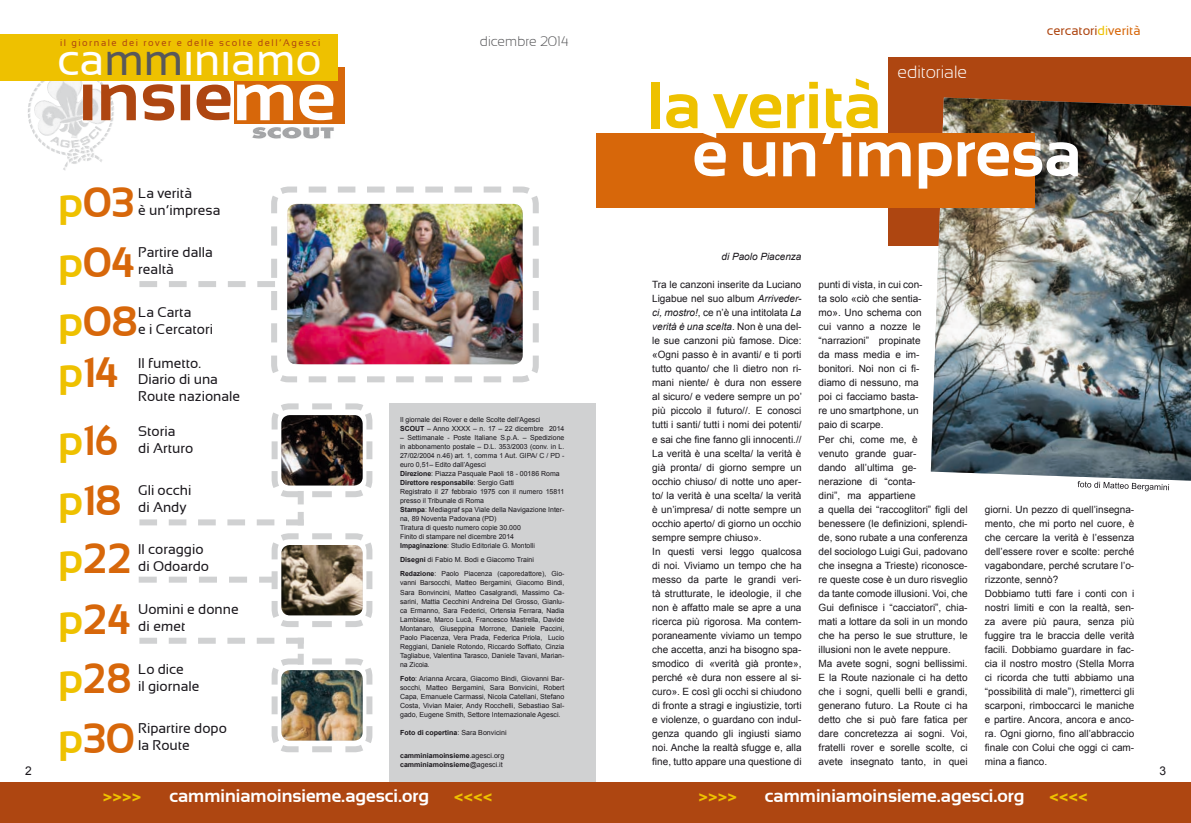
<style>
.page{position:relative;width:1191px;height:823px;background:#fff}
.page>*{position:absolute;margin:0;border:0;box-sizing:border-box;transform-origin:0 0}
.t1{font:700 69.4px "Sansation";color:#ae4611;scale:1.04 1}
.t2{font:700 66.4px "Sansation";color:#fff}
.t3{font:700 66.4px "Sansation";color:#eec100}
.t4{font:44.9px "Sansation";color:#fff}
.t5{font:700 42.2px "Sansation";color:#d7670a}
.t6{font:700 42.2px "Sansation";color:#d7670a;scale:.95 1}
.t7{font:700 18px "Sansation";color:#fff}
.t8{font:700 18px "Sansation";color:#eec100}
.t9{font:300 17.6px "Sansation";color:#fff}
.t10{font:14px/16.8px "Sansation";color:#1a171c}
.t11{font:300 13.8px "Sansation";color:#58585a}
.t12{font:13px "Sansation";color:#ae4611}
.t13{font:12px "Arial";color:#1a171c}
.t14{font:10px/14px "Arial";color:#1a171c}
.t15{font:italic 10px "Arial";color:#1a171c}
.t16{font:9.5px "Sansation";letter-spacing:.165em;color:#ae4611}
.t17{font:7px/9px "Arial";color:#1a171c}
.t18{font:700 7px/9px "Arial";color:#1a171c}
.s1{color:#eec100}
.s2{color:#d7670a}
.s3{color:#58585a}
.s4{color:#fff}
.s5{font-style:italic}
.s6{font-weight:700}
.s7{font-weight:400}
</style>
<div class="page">
<div style="left:234px;top:67px;width:111px;height:57px;background:#d7670a"></div>
<div style="left:0;top:34px;width:338px;height:47px;background:#eec100"></div>
<img style="left:252px;top:127px;width:82px;height:12px">
<div style="left:389px;top:403px;width:206px;height:414px;background:#d0d1d2"></div>
<svg style="left:139px;top:281px;width:129px;height:6px"></svg>
<svg style="left:268px;top:186px;width:271px;height:197px"></svg>
<img style="left:287px;top:204px;width:236px;height:160px">
<svg style="left:139px;top:403px;width:234px;height:224px"></svg>
<img style="left:281px;top:544px;width:82px;height:71px">
<svg style="left:139px;top:637px;width:234px;height:116px"></svg>
<img style="left:281px;top:669px;width:82px;height:71px">
<div style="left:888px;top:57px;width:303px;height:188px;background:#ae4611"></div>
<img style="left:930px;top:97px;width:261px;height:383px">
<div style="left:596px;top:134px;width:438px;height:74px;background:#d7670a"></div>
<div style="left:0;top:782px;width:1191px;height:40px;background:#ae4611"></div>
<svg style="left:1077px;top:481px;width:92px;height:10px"></svg>
<h3 class="t12" style="left:1046px;top:23px;width:95px">cercatori<span class="s1">di</span><span class="s2">verità</span></h3>
<p class="t16" style="left:60px;top:38px;width:262px">il giornale dei rover e delle scolte dell’Agesci</p>
<h3 class="t11" style="left:480px;top:34px;width:90px">dicembre 2014</h3>
<h3 class="t4" style="left:57px;top:35px;width:266px">ca<span class="s3">mm</span>iniamo</h3>
<h3 class="t9" style="left:897px;top:62px;width:71px">editoriale</h3>
<h1 class="t1" style="left:79px;top:56px;width:248px">insie<span class="s4">me</span></h1>
<h2 class="t3" style="left:647px;top:67px;width:236px">la verità</h2>
<h2 class="t2" style="left:692px;top:115px;width:391px">è un’impresa</h2>
<h3 class="t5" style="left:58px;top:178px;width:78px"><span class="s1">p</span>03</h3>
<h3 class="t10" style="left:138px;top:184px;width:55px">La verità</h3>
<h3 class="t10" style="left:138px;top:201px;width:84px">è un’impresa</h3>
<h3 class="t10" style="left:138px;top:244px;width:76px">Partire dalla</h3>
<h3 class="t5" style="left:58px;top:238px;width:78px"><span class="s1">p</span>04</h3>
<p class="t15" style="left:721px;top:250px;width:82px">di Paolo Piacenza</p>
<p class="t14" style="left:652px;top:278px;width:151px">Tra le canzoni inserite da Luciano<br>Ligabue nel suo album <span class="s5">Arriveder&shy;ci, mostro!</span>, ce n’è una intitolata <span class="s5">La verità è una scelta</span>. Non è una del&shy;le sue canzoni più famose. Dice: «Ogni passo è in avanti/ e ti porti tutto quanto/ che lì dietro non ri&shy;mani niente/ è dura non essere al sicuro/ e vedere sempre un po’ più piccolo il futuro//. E conosci tutti i santi/ tutti i nomi dei potenti/ e sai che fine fanno gli innocenti.//<br>La verità è una scelta/ la verità è già pronta/ di giorno sempre un occhio chiuso/ di notte uno aper&shy;to/ la verità è una scelta/ la verità è un’impresa/ di notte sempre un occhio aperto/ di giorno un occhio sempre sempre chiuso».<br>In questi versi leggo qualcosa di noi. Viviamo un tempo che ha messo da parte le grandi veri&shy;tà strutturate, le ideologie, il che non è affatto male se apre a una ricerca più rigorosa. Ma contem&shy;poraneamente viviamo un tempo che accetta, anzi ha bisogno spa&shy;smodico di «verità già pronte», perché «è dura non essere al si&shy;curo». E così gli occhi si chiudono di fronte a stragi e ingiustizie, torti e violenze, o guardano con indul&shy;genza quando gli ingiusti siamo noi. Anche la realtà sfugge e, alla fine, tutto appare una questione di</p>
<p class="t14" style="left:818px;top:278px;width:151px">punti di vista, in cui con-<br>ta solo «ciò che sentia-<br>mo». Uno schema con<br>cui vanno a nozze le “narrazioni” propinate<br>da mass media e im-<br>bonitori. Noi non ci fi-<br>diamo di nessuno, ma<br>poi ci facciamo basta-<br>re uno smartphone, un<br>paio di scarpe.<br>Per chi, come me, è<br>venuto grande guar-<br>dando all’ultima ge-<br>nerazione di “conta-<br>dini”, ma appartiene<br>a quella dei “raccoglitori” figli del benessere (le definizioni, splendi&shy;de, sono rubate a una conferenza del sociologo Luigi Gui, padovano che insegna a Trieste) riconosce&shy;re queste cose è un duro risveglio da tante comode illusioni. Voi, che<br>Gui definisce i “cacciatori”, chia&shy;mati a lottare da soli in un mondo che ha perso le sue strutture, le illusioni non le avete neppure.<br>Ma avete sogni, sogni bellissimi.<br>E la Route nazionale ci ha detto che i sogni, quelli belli e grandi, generano futuro. La Route ci ha detto che si può fare fatica per dare concretezza ai sogni. Voi, fratelli rover e sorelle scolte, ci avete insegnato tanto, in quei</p>
<h3 class="t10" style="left:138px;top:261px;width:37px">realtà</h3>
<h3 class="t5" style="left:58px;top:297px;width:80px"><span class="s1">p</span>08</h3>
<h3 class="t10" style="left:138px;top:303px;width:55px">La Carta</h3>
<h3 class="t10" style="left:138px;top:320px;width:76px">e i Cercatori</h3>
<h3 class="t10" style="left:138px;top:354px;width:104px">Il fumetto.<br>Diario di una<br>Route nazionale</h3>
<h3 class="t5" style="left:58px;top:348px;width:62px"><span class="s1">p</span>14</h3>
<p class="t17" style="left:400px;top:415px;width:166px">Il giornale dei Rover e delle Scolte dell’Agesci<br><span class="s6">SCOUT</span> – Anno XXXX – n. 17 – 22 dicembre 2014</p>
<p class="t17" style="left:400px;top:433px;width:166px">– Settimanale - Poste Italiane S.p.A. – Spedizione in abbonamento postale – D.L. 353/2003 (conv. in L.<br>27/02/2004 n.46) art. 1, comma 1 Aut. GIPA/ C / PD - euro 0,51– Edito dall’Agesci<br><span class="s6">Direzione</span>: Piazza Pasquale Paoli 18 - 00186 Roma <span class="s6">Direttore responsabile</span>: Sergio Gatti<br>Registrato il 27 febbraio 1975 con il numero 15811 presso il Tribunale di Roma<br><span class="s6">Stampa</span>: Mediagraf spa Viale della Navigazione Inter&shy;na, 89 Noventa Padovana (PD)<br>Tiratura di questo numero copie 30.000<br>Finito di stampare nel dicembre 2014<br><span class="s6">Impaginazione</span>: Studio Editoriale G. Montolli</p>
<p class="t17" style="left:400px;top:552px;width:166px;line-height:14px"><span class="s6">Disegni</span> di Fabio M. Bodi e Giacomo Traini<br><span class="s6">Redazione</span>: Paolo Piacenza (caporedattore), Gio-</p>
<p class="t17" style="left:400px;top:578px;width:166px;text-align:justify">vanni Barsocchi, Matteo Bergamini, Giacomo Bindi, Sara Bonvincini, Matteo Casalgrandi, Massimo Ca&shy;sarini, Mattia Cecchini Andreina Del Grosso, Gianlu&shy;ca Ermanno, Sara Federici, Ortensia Ferrara, Nadia Lambiase, Marco Lucà, Francesco Mastrella, Davide Montanaro, Giuseppina Morrone, Daniele Paccini, Paolo Piacenza, Vera Prada, Federica Priola, Lucio Reggiani, Daniele Rotondo, Riccardo Soffiato, Cinzia Tagliabue, Valentina Tarasco, Daniele Tavani, Marian&shy;na Zicoia.</p>
<p class="t17" style="left:400px;top:673px;width:166px;text-align:justify"><span class="s6">Foto</span>: Arianna Arcara, Giacomo Bindi, Giovanni Bar&shy;socchi, Matteo Bergamini, Sara Bonvicini, Robert Capa, Emanuele Carmassi, Nicola Catellani, Stefano Costa, Vivian Maier, Andy Rocchelli, Sebastiao Sal&shy;gado, Eugene Smith, Settore Internazionale Agesci.</p>
<p class="t18" style="left:400px;top:727px;width:108px">Foto di copertina<span class="s7">: Sara Bonvicini</span></p>
<p class="t18" style="left:400px;top:750px;width:106px">camminiamoinsieme<span class="s7">.agesci.org </span>camminiamoinsieme<span class="s7">@agesci.it</span></p>
<h3 class="t6" style="left:58px;top:416px;width:65px"><span class="s1">p</span>16</h3>
<h3 class="t10" style="left:138px;top:422px;width:39px">Storia</h3>
<h3 class="t10" style="left:138px;top:439px;width:56px">di Arturo</h3>
<h3 class="t5" style="left:58px;top:475px;width:64px"><span class="s1">p</span>18</h3>
<h3 class="t10" style="left:138px;top:481px;width:55px">Gli occhi</h3>
<h3 class="t10" style="left:138px;top:498px;width:50px">di Andy</h3>
<p class="t14" style="left:985px;top:502px;width:151px">giorni. Un pezzo di quell’insegna&shy;mento, che mi porto nel cuore, è che cercare la verità è l’essenza dell’essere rover e scolte: perché vagabondare, perché scrutare l’o&shy;rizzonte, sennò?<br>Dobbiamo tutti fare i conti con i nostri limiti e con la realtà, sen&shy;za avere più paura, senza più fuggire tra le braccia delle verità facili. Dobbiamo guardare in fac&shy;cia il nostro mostro (Stella Morra ci ricorda che tutti abbiamo una “possibilità di male”), rimetterci gli scarponi, rimboccarci le maniche e partire. Ancora, ancora e anco&shy;ra. Ogni giorno, fino all’abbraccio finale con Colui che oggi ci cam&shy;mina a fianco.</p>
<h3 class="t5" style="left:58px;top:534px;width:75px"><span class="s1">p</span>22</h3>
<h3 class="t10" style="left:138px;top:540px;width:67px">Il coraggio</h3>
<h3 class="t10" style="left:138px;top:557px;width:72px">di Odoardo</h3>
<h3 class="t5" style="left:58px;top:594px;width:74px"><span class="s1">p</span>24</h3>
<h3 class="t10" style="left:138px;top:600px;width:102px">Uomini e donne</h3>
<h3 class="t10" style="left:138px;top:617px;width:50px">di emet</h3>
<h3 class="t6" style="left:58px;top:654px;width:77px"><span class="s1">p</span>28</h3>
<h3 class="t10" style="left:138px;top:660px;width:47px">Lo dice</h3>
<h3 class="t10" style="left:138px;top:676px;width:63px">il giornale</h3>
<h3 class="t5" style="left:58px;top:713px;width:78px"><span class="s1">p</span>30</h3>
<h3 class="t10" style="left:138px;top:719px;width:90px">Ripartire dopo</h3>
<h3 class="t10" style="left:138px;top:736px;width:53px">la Route</h3>
<p class="t13" style="left:25px;top:762px;width:8px">2</p>
<p class="t13" style="left:1159px;top:762px;width:8px">3</p>
<h3 class="t8" style="left:103px;top:785px;width:40px">&gt;&gt;&gt;&gt;</h3>
<h3 class="t7" style="left:169px;top:785px;width:261px">camminiamoinsieme.agesci.org</h3>
<h3 class="t8" style="left:454px;top:785px;width:40px">&lt;&lt;&lt;&lt;</h3>
<h3 class="t8" style="left:698px;top:785px;width:40px">&gt;&gt;&gt;&gt;</h3>
<h3 class="t7" style="left:765px;top:785px;width:261px">camminiamoinsieme.agesci.org</h3>
<h3 class="t8" style="left:1049px;top:785px;width:40px">&lt;&lt;&lt;&lt;</h3>
</div>
